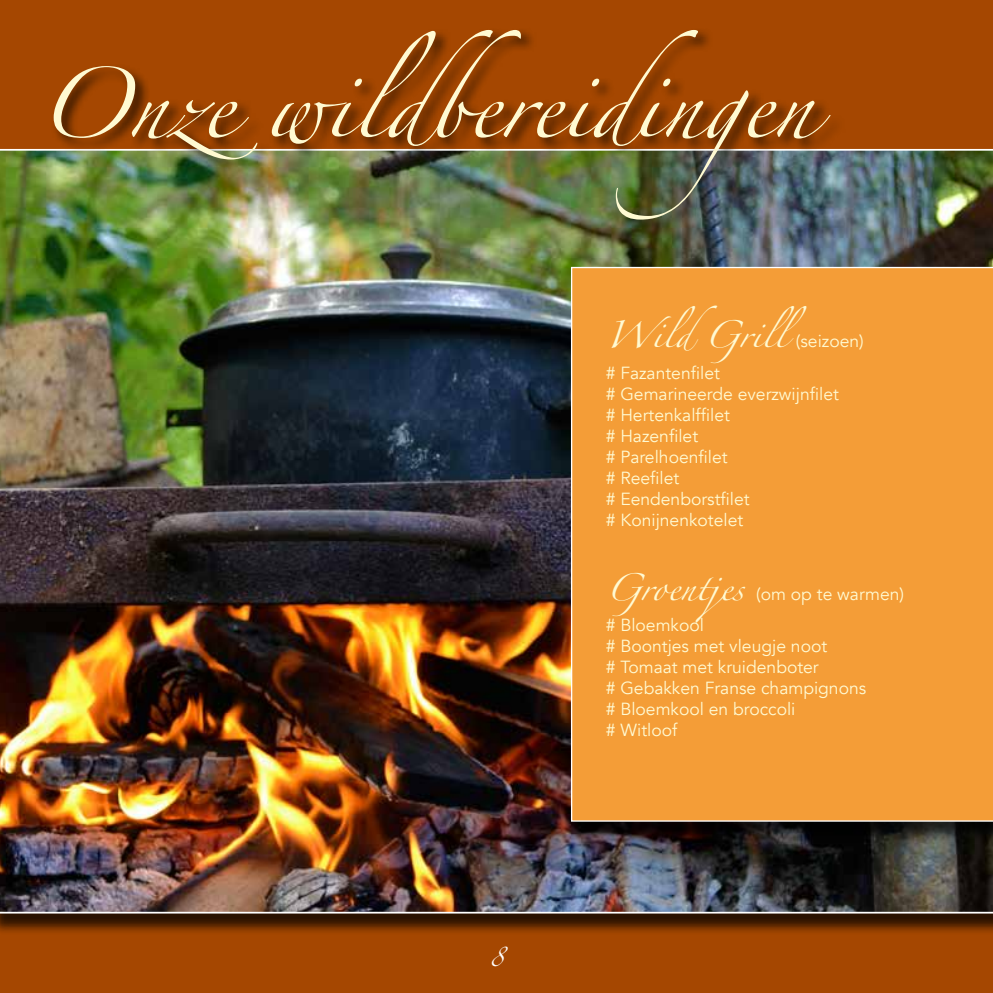
<style>
.page{position:relative;width:993px;height:993px;background:#fff}
.page>*{position:absolute;margin:0;border:0;box-sizing:border-box;transform-origin:0 0}
.t1{font:63px "Zapfino";color:#fffad2}
.t2{font:24.5px "Zapfino";color:#fffad2}
.t3{font:17.5px/21px "Avenir";color:#fffad2}
.t4{font:17.5px "Zapfino";color:#fff}
.s1{font-family:"Avenir";font-size:17.5px}
.s2{font-family:"Zapfino";font-size:24.5px}
</style>
<div class="page">
<div style="left:0;top:0;width:992px;height:992px;background:#a54701"></div>
<div style="left:0;top:151px;width:992px;height:784px;background:#000;opacity:.75"></div>
<img style="left:0;top:149px;width:992px;height:764px">
<div style="left:51px;top:27px;width:795px;height:208px;background:#000;opacity:.75"></div>
<div style="left:573px;top:269px;width:419px;height:574px;background:#000;opacity:.75"></div>
<div style="left:570px;top:267px;width:422px;height:554px;background:#f49d37"></div>
<h1 class="t1" style="left:35px;top:78px;width:802px">Onze wildbereidingen</h1>
<h2 class="t2" style="left:605px;top:324px;width:259px">WildGrill<span class="s1">(seizoen)</span></h2>
<p class="t3" style="left:605px;top:362px;width:234px"># Fazantenfilet<br># Gemarineerde everzwijnfilet # Hertenkalffilet<br># Hazenfilet<br># Parelhoenfilet<br># Reefilet<br># Eendenborstfilet<br># Konijnenkotelet</p>
<p class="t4" style="left:489px;top:948px;width:16px">8</p>
<p class="t3" style="left:605px;top:578px;width:300px;line-height:31.5px"><span class="s2">Groentjes</span> (om op te warmen) # Bloemkool</p>
<p class="t3" style="left:605px;top:635px;width:262px"># Boontjes met vleugje noot<br># Tomaat met kruidenboter<br># Gebakken Franse champignons # Bloemkool en broccoli<br># Witloof</p>
</div>
